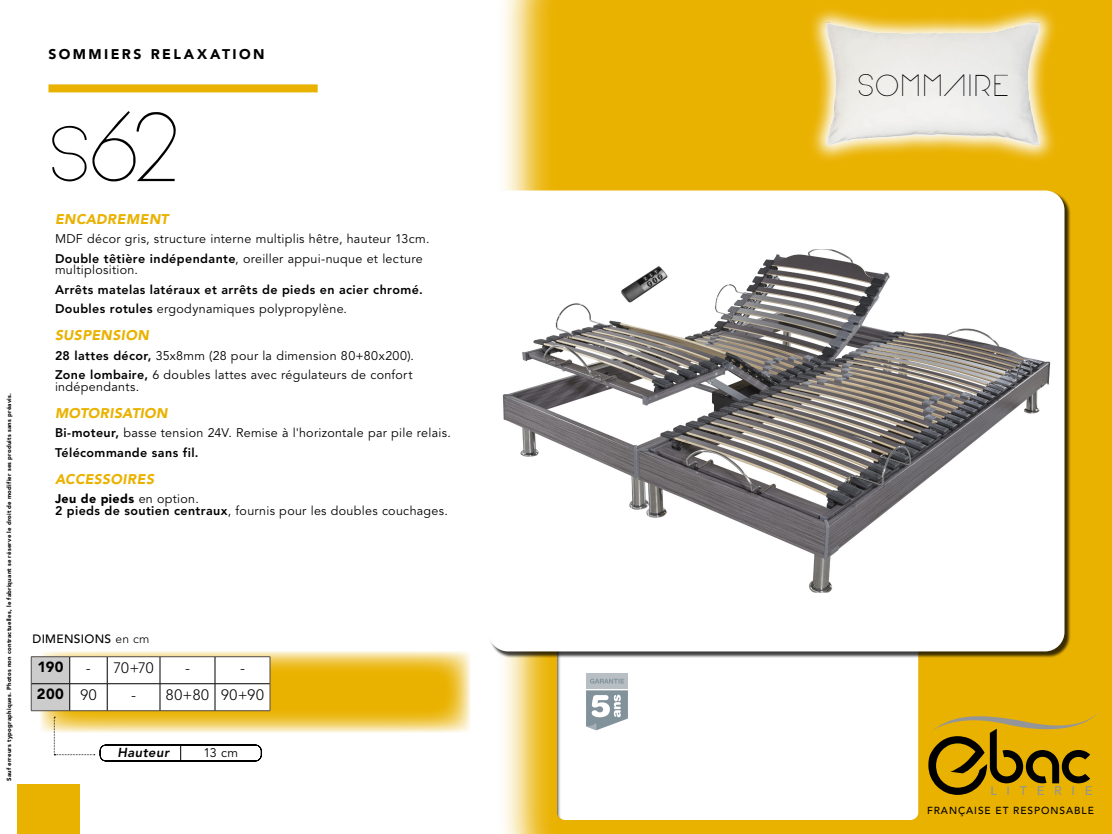
<style>
.page{position:relative;width:1112px;height:834px;background:#fff}
.page>*{position:absolute;margin:0;border:0;box-sizing:border-box;transform-origin:0 0}
.t1{font:75px "Arual";color:#000}
.t2{font:30px "Arual";letter-spacing:.035em;color:#000}
.t3{font:300 15px "Avenir LT Std";letter-spacing:.045em;color:#000}
.t4{font:900 14.7px "Avenir LT Std";letter-spacing:.025em;color:#000}
.t5{font:italic 900 14px "Avenir LT Std";letter-spacing:.025em;color:#eab200}
.t6{font:900 14px "Avenir LT Std";letter-spacing:.175em;color:#000}
.t7{font:italic 800 13px "Avenir LT Std";letter-spacing:.035em;color:#000}
.t8{font:500 12.55px "Avenir LT Std";letter-spacing:.775em;color:#929595}
.t9{font:12.5px/19.5px "Avenir LT Std";letter-spacing:.025em;color:#000}
.t10{font:800 12.5px/19.5px "Avenir LT Std";letter-spacing:.03em;color:#000}
.t11{font:500 12px "Avenir LT Std";letter-spacing:.025em;color:#000}
.t12{font:500 10.15px "Avenir LT Std";letter-spacing:.095em;color:#000}
.t13{font:900 6px "Avenir LT Std";letter-spacing:.035em;color:#000}
.s1{font-weight:800}
.s2{font-weight:400}
.s3{font-weight:900}
.s4{font-weight:300}
.s5{font-weight:300;font-size:15px}
</style>
<div class="page">
<svg style="left:40px;top:651px;width:430px;height:82px;background:#eec543"></svg>
<div style="left:17px;top:784px;width:63px;height:50px;background:#eab200"></div>
<svg style="left:504px;top:0;width:52px;height:834px;background:#f2d472"></svg>
<div style="left:556px;top:0;width:556px;height:834px;background:#eab200"></div>
<div style="left:553px;top:633px;width:370px;height:187px;background:#fff"></div>
<div style="left:489px;top:191px;width:582px;height:467px;background:#000;opacity:.75"></div>
<div style="left:489px;top:190px;width:575px;height:461px;background:#fff;border-radius:20px"></div>
<div style="left:48px;top:84px;width:270px;height:8px;background:#eab200"></div>
<svg style="left:928px;top:711px;width:169px;height:84px;background:#b48b06"></svg>
<div style="left:586px;top:673px;width:42px;height:15px;background:#b7bec4"></div>
<svg style="left:590px;top:679px;width:34px;height:5px"></svg>
<svg style="left:586px;top:690px;width:42px;height:40px"></svg>
<div style="left:809px;top:6px;width:249px;height:158px;background:#eab200"></div>
<img style="left:811px;top:9px;width:243px;height:151px">
<hr style="left:31px;top:656px;width:39px;height:1px;background:#524b48">
<hr style="left:70px;top:656px;width:37px;height:1px;background:#524b48">
<hr style="left:107px;top:656px;width:53px;height:1px;background:#524b48">
<hr style="left:160px;top:656px;width:55px;height:1px;background:#524b48">
<hr style="left:215px;top:656px;width:55px;height:1px;background:#524b48">
<svg style="left:31px;top:657px;width:240px;height:54px"></svg>
<img style="left:502px;top:249px;width:549px;height:344px">
<svg style="left:54px;top:717px;width:208px;height:44px"></svg>
<p class="t6" style="left:48px;top:45px;width:218px">SOMMIERS RELAXATION</p>
<p class="t13" style="left:5px;top:781px;width:389px;rotate:-90deg">Sauf erreurs typographiques. Photos non contractuelles, le fabriquant se réserve le droit de modifier ses produits sans préavis.</p>
<h1 class="t1" style="left:48px;top:105px;width:132px">S62</h1>
<p class="t5" style="left:55px;top:210px;width:115px">ENCADREMENT</p>
<p class="t9" style="left:55px;top:229px;width:376px">MDF décor gris, structure interne multiplis hêtre, hauteur 13cm.<br><span class="s1">Double têtière indépendante</span>, oreiller appui-nuque et lecture</p>
<p class="t9" style="left:55px;top:260px;width:85px">multiplosition.</p>
<p class="t10" style="left:55px;top:280px;width:369px">Arrêts matelas latéraux et arrêts de pieds en acier chromé.<br>Doubles rotules <span class="s2">ergodynamiques polypropylène.</span></p>
<p class="t5" style="left:55px;top:327px;width:95px">SUSPENSION</p>
<p class="t9" style="left:55px;top:346px;width:361px"><span class="s1">28 lattes décor,</span> 35x8mm (28 pour la dimension 80+80x200).<br><span class="s1">Zone lombaire,</span> 6 doubles lattes avec régulateurs de confort</p>
<p class="t9" style="left:55px;top:377px;width:86px">indépendants.</p>
<p class="t5" style="left:55px;top:404px;width:114px">MOTORISATION</p>
<p class="t9" style="left:55px;top:423px;width:397px"><span class="s1">Bi-moteur,</span> basse tension 24V. Remise à l'horizontale par pile relais.<br><span class="s1">Télécommande sans fil.</span></p>
<p class="t5" style="left:55px;top:470px;width:101px">ACCESSOIRES</p>
<p class="t9" style="left:55px;top:493px;width:395px;line-height:11.5px"><span class="s3">Jeu de pieds</span> en option.<br><span class="s1">2 pieds de soutien centraux</span>, fournis pour les doubles couchages.</p>
<p class="t11" style="left:32px;top:632px;width:119px">DIMENSIONS <span class="s4">en cm</span></p>
<p class="t4" style="left:37px;top:658px;width:28px">190</p>
<p class="t3" style="left:86px;top:659px;width:69px">- 70+70</p>
<p class="t3" style="left:185px;top:659px;width:6px">-</p>
<p class="t3" style="left:240px;top:659px;width:6px">-</p>
<p class="t4" style="left:37px;top:685px;width:61px">200 <span class="s5">90</span></p>
<p class="t3" style="left:131px;top:686px;width:134px">- 80+80 90+90</p>
<p class="t7" style="left:117px;top:745px;width:53px">Hauteur</p>
<p class="t9" style="left:204px;top:743px;width:36px">13 cm</p>
<h2 class="t2" style="left:857px;top:65px;width:152px">SOMMAIRE</h2>
<p class="t8" style="left:990px;top:784px;width:103px">LITERIE</p>
<p class="t12" style="left:927px;top:805px;width:168px">FRANÇAISE ET RESPONSABLE</p>
</div>
